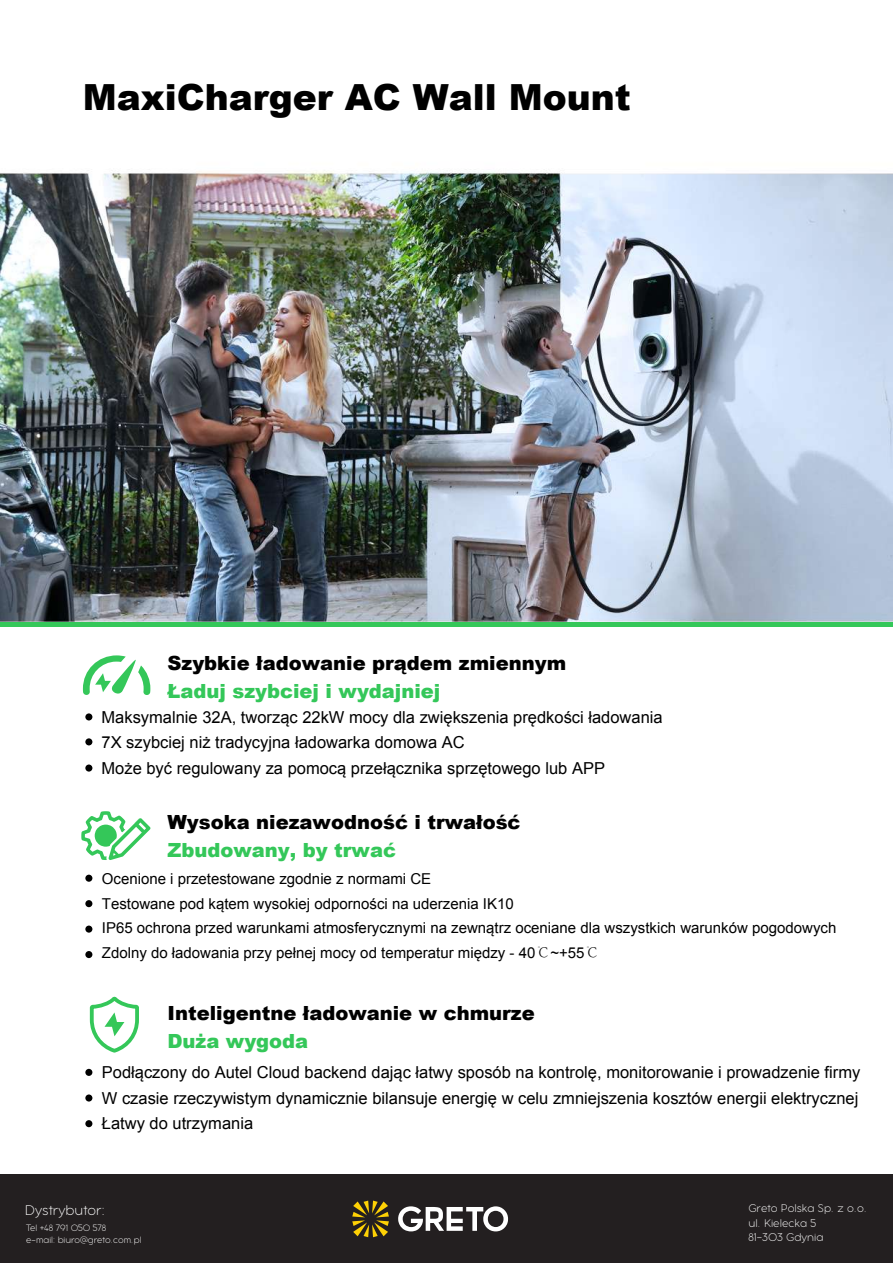
<style>
.page{position:relative;width:893px;height:1263px;background:#fff}
.page>*{position:absolute;margin:0;border:0;box-sizing:border-box;transform-origin:0 0}
.t1{font:900 36px "Arial";color:#000}
.t2{font:900 19.5px "Arial";color:#000}
.t3{font:900 19.5px "Arial";color:#34c759}
.t4{font:16.5px/25.5px "Arial";color:#000}
.t5{font:300 expanded 15.3px "Aristotelica Pro Tx";color:#fff}
.t6{font:15px/24.6px "Arial";color:#000}
.t7{font:300 expanded 12.15px/14.5px "Aristotelica Pro Tx";color:#fff}
.t8{font:300 expanded 10.05px/12px "Aristotelica Pro Tx";color:#fff}
.s1{font-family:"Adobe Song Std";font-weight:300}
</style>
<div class="page">
<img style="left:0;top:169px;width:893px;height:1006px">
<hr style="left:0;top:622px;width:893px;height:4px;background:#34c759">
<div style="left:85px;top:713px;width:7px;height:7px;background:#000;border-radius:50%"></div>
<div style="left:85px;top:738px;width:7px;height:7px;background:#000;border-radius:50%"></div>
<div style="left:85px;top:764px;width:7px;height:8px;background:#000;border-radius:50%"></div>
<svg style="left:83px;top:655px;width:67px;height:40px"></svg>
<div style="left:85px;top:1069px;width:7px;height:7px;background:#000;border-radius:50%"></div>
<div style="left:85px;top:1094px;width:7px;height:7px;background:#000;border-radius:50%"></div>
<div style="left:85px;top:1120px;width:7px;height:7px;background:#000;border-radius:50%"></div>
<svg style="left:88px;top:993px;width:53px;height:62px"></svg>
<div style="left:85px;top:875px;width:7px;height:7px;background:#000;border-radius:50%"></div>
<div style="left:85px;top:900px;width:7px;height:7px;background:#000;border-radius:50%"></div>
<svg style="left:81px;top:811px;width:69px;height:49px"></svg>
<div style="left:85px;top:925px;width:7px;height:8px;background:#000;border-radius:50%"></div>
<div style="left:85px;top:951px;width:7px;height:7px;background:#000;border-radius:50%"></div>
<div style="left:0;top:1175px;width:893px;height:88px;background:#231f20"></div>
<svg style="left:352px;top:1200px;width:37px;height:37px"></svg>
<svg style="left:398px;top:1206px;width:110px;height:25px"></svg>
<h1 class="t1" style="left:83px;top:71px;width:549px">MaxiCharger AC Wall Mount</h1>
<p class="t2" style="left:167px;top:649px;width:400px">Szybkie ładowanie prądem zmiennym</p>
<p class="t3" style="left:167px;top:677px;width:275px">Ładuj szybciej i wydajniej</p>
<p class="t4" style="left:102px;top:704px;width:563px">Maksymalnie 32A, tworząc 22kW mocy dla zwiększenia prędkości ładowania<br>7X szybciej niż tradycyjna ładowarka domowa AC<br>Może być regulowany za pomocą przełącznika sprzętowego lub APP</p>
<p class="t2" style="left:167px;top:808px;width:355px">Wysoka niezawodność i trwałość</p>
<p class="t3" style="left:167px;top:836px;width:230px">Zbudowany, by trwać</p>
<p class="t6" style="left:102px;top:866px;width:736px">Ocenione i przetestowane zgodnie z normami CE<br>Testowane pod kątem wysokiej odporności na uderzenia IK10<br>IP65 ochrona przed warunkami atmosferycznymi na zewnątrz oceniane dla wszystkich warunków pogodowych Zdolny do ładowania przy pełnej mocy od temperatur między - 40<span class="s1">℃</span>~+55<span class="s1">℃</span></p>
<p class="t2" style="left:167px;top:999px;width:369px">Inteligentne ładowanie w chmurze</p>
<p class="t3" style="left:167px;top:1027px;width:142px">Duża wygoda</p>
<p class="t4" style="left:102px;top:1060px;width:760px;text-align:justify">Podłączony do Autel Cloud backend dając łatwy sposób na kontrolę, monitorowanie i prowadzenie firmy W czasie rzeczywistym dynamicznie bilansuje energię w celu zmniejszenia kosztów energii elektrycznej Łatwy do utrzymania</p>
<p class="t5" style="left:25px;top:1198px;width:81px">Dystrybutor:</p>
<p class="t8" style="left:26px;top:1221px;width:117px">Tel +48 791 050 578<br>e-mail: biuro@greto.com.pl</p>
<p class="t7" style="left:748px;top:1200px;width:120px">Greto Polska Sp. z o.o. ul. Kielecka 5<br>81-303 Gdynia</p>
</div>
